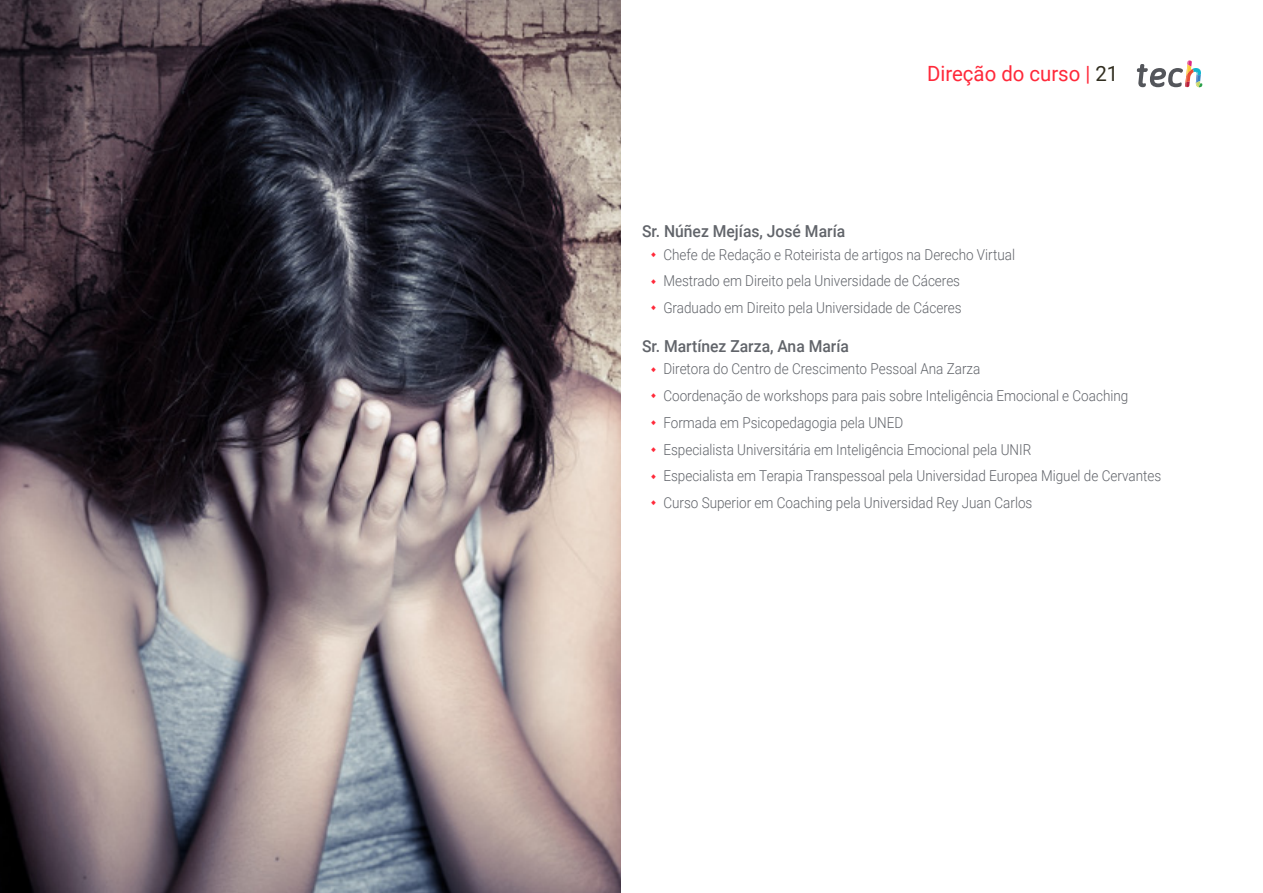
<style>
.page{position:relative;width:1263px;height:893px;background:#fff}
.page>*{position:absolute;margin:0;border:0;box-sizing:border-box;transform-origin:0 0}
.t1{font:21px "Roboto";color:#ff293a}
.t2{font:500 16.5px "Roboto";color:#61646a;scale:.95 1}
.t3{font:300 15px/26.7px "Roboto";color:#61646a;scale:.9 1}
.s1{color:#312e20}
</style>
<div class="page">
<img style="left:0;top:0;width:621px;height:893px">
<svg style="left:1137px;top:61px;width:65px;height:27px"></svg>
<h1 class="t1" style="left:927px;top:59px;width:193px">Direção do curso | <span class="s1">21</span></h1>
<p class="t2" style="left:642px;top:220px;width:215px">Sr. Núñez Mejías, José María</p>
<p class="t3" style="left:663px;top:240px;width:392px">Chefe de Redação e Roteirista de artigos na Derecho Virtual<br>Mestrado em Direito pela Universidade de Cáceres<br>Graduado em Direito pela Universidade de Cáceres</p>
<p class="t2" style="left:642px;top:334px;width:219px">Sr. Martínez Zarza, Ana María</p>
<p class="t3" style="left:663px;top:355px;width:555px">Diretora do Centro de Crescimento Pessoal Ana Zarza<br>Coordenação de workshops para pais sobre Inteligência Emocional e Coaching Formada em Psicopedagogia pela UNED<br>Especialista Universitária em Inteligência Emocional pela UNIR<br>Especialista em Terapia Transpessoal pela Universidad Europea Miguel de Cervantes Curso Superior em Coaching pela Universidad Rey Juan Carlos</p>
</div>
